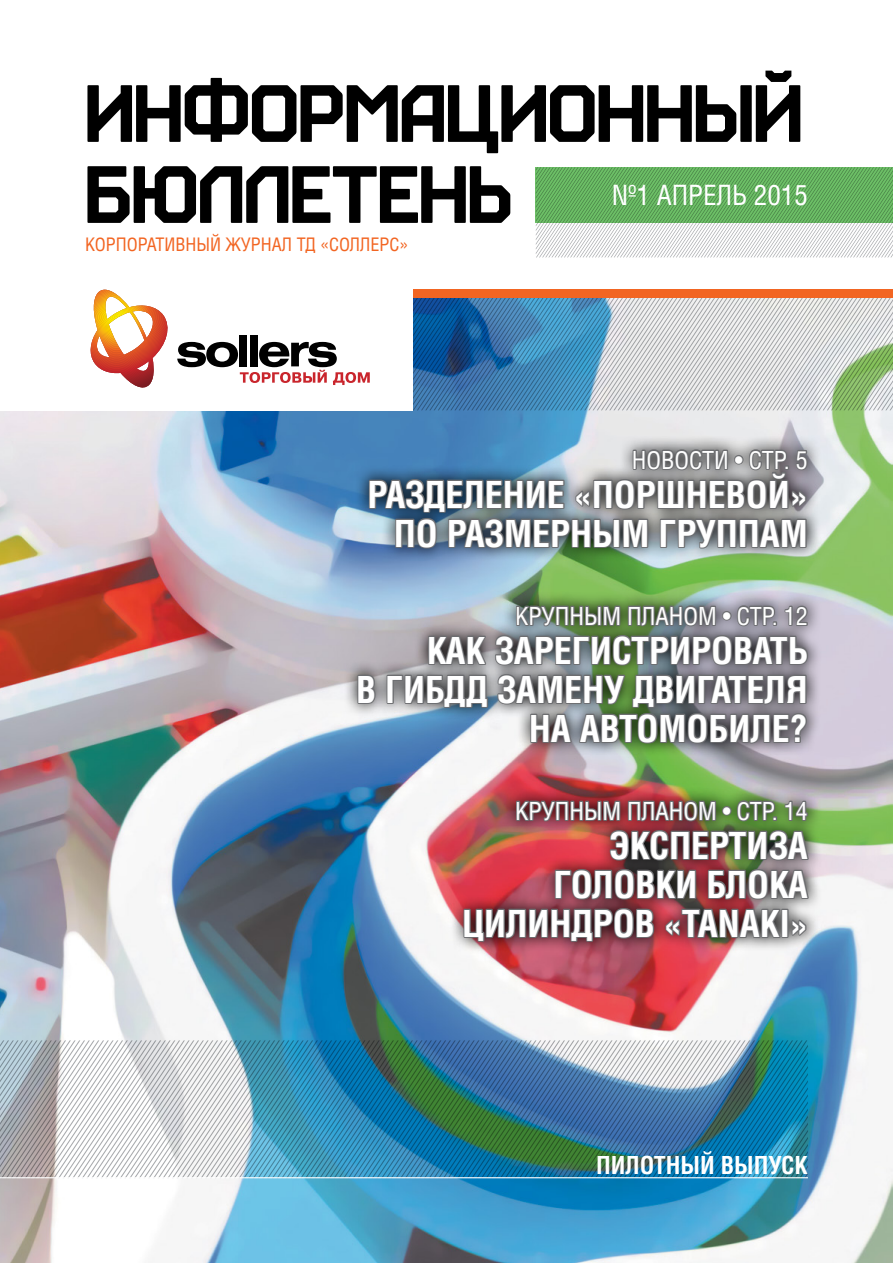
<style>
.page{position:relative;width:893px;height:1263px;background:#fff}
.page>*{position:absolute;margin:0;border:0;box-sizing:border-box;transform-origin:0 0}
.t1{font:81px/81px "Kraft";letter-spacing:-.01em;color:#000}
.t2{font:700 36px/39px "AG Letterica Condensed";color:#fff;text-align:right}
.t3{font:27px "AG Letterica Condensed";color:#fff}
.t4{font:24px "AG Letterica Condensed";color:#fff}
.t5{font:700 24px "AG Letterica Condensed";color:#fff}
.t6{font:18px "AG Letterica Condensed";color:#f26522}
</style>
<div class="page">
<svg style="left:536px;top:167px;width:357px;height:90px"></svg>
<img style="left:0;top:410px;width:893px;height:853px">
<svg style="left:413px;top:298px;width:480px;height:112px;background:#93b1c3"></svg>
<div style="left:0;top:289px;width:893px;height:9px;background:#f26522"></div>
<div style="left:0;top:223px;width:412px;height:187px;background:#fff"></div>
<svg style="left:90px;top:290px;width:280px;height:98px"></svg>
<img style="left:0;top:1040px;width:808px;height:137px">
<img style="left:343px;top:436px;width:479px;height:520px">
<img style="left:368px;top:429px;width:441px;height:131px">
<svg style="left:356px;top:673px;width:21px;height:32px"></svg>
<img style="left:385px;top:589px;width:424px;height:167px">
<img style="left:462px;top:784px;width:348px;height:167px">
<hr style="left:0;top:1177px;width:808px;height:1px;background:#fff">
<h1 class="t1" style="left:85px;top:73px;width:719px">ИНФОРМАЦИОННЫЙ<br>БЮЛЛЕТЕНЬ</h1>
<p class="t3" style="left:612px;top:179px;width:198px">№1 АПРЕЛЬ 2015</p>
<p class="t6" style="left:85px;top:234px;width:325px">КОРПОРАТИВНЫЙ ЖУРНАЛ ТД «СОЛЛЕРС»</p>
<p class="t4" style="left:632px;top:446px;width:178px">НОВОСТИ • СТР. 5</p>
<p class="t2" style="left:368px;top:474px;width:442px">РАЗДЕЛЕНИЕ «ПОРШНЕВОЙ»<br>ПО РАЗМЕРНЫМ ГРУППАМ</p>
<p class="t4" style="left:515px;top:602px;width:294px">КРУПНЫМ ПЛАНОМ • СТР. 12</p>
<p class="t2" style="left:356px;top:630px;width:453px">КАК ЗАРЕГИСТРИРОВАТЬ<br>В ГИБДД ЗАМЕНУ ДВИГАТЕЛЯ<br>НА АВТОМОБИЛЕ?</p>
<p class="t4" style="left:515px;top:797px;width:294px">КРУПНЫМ ПЛАНОМ • СТР. 14</p>
<p class="t2" style="left:462px;top:825px;width:347px">ЭКСПЕРТИЗА<br>ГОЛОВКИ БЛОКА<br>ЦИЛИНДРОВ «TANAKI»</p>
<p class="t5" style="left:596px;top:1151px;width:213px">ПИЛОТНЫЙ ВЫПУСК</p>
</div>
